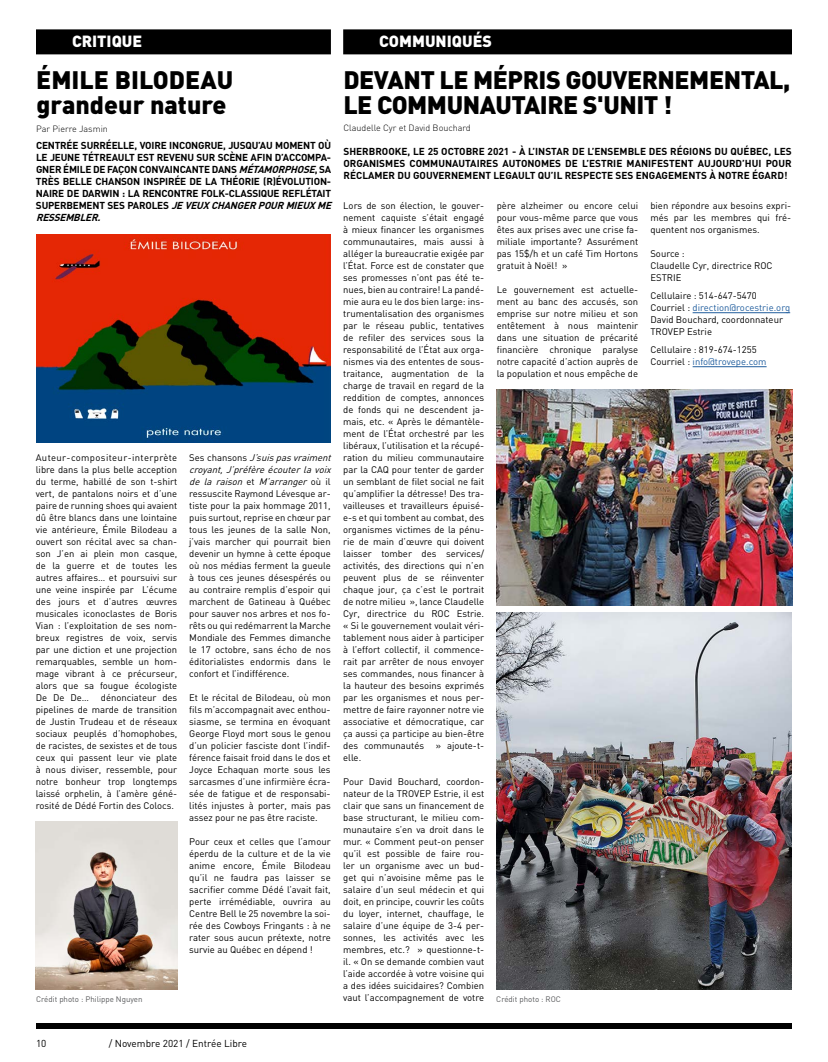
<style>
.page{position:relative;width:828px;height:1062px;background:#fff}
.page>*{position:absolute;margin:0;border:0;box-sizing:border-box;transform-origin:0 0}
.t1{font:900 25px/25px "DIN";letter-spacing:-.02em;color:#000}
.t2{font:900 25px/25px "DIN";color:#000}
.t3{font:900 16px "DIN";color:#fff}
.t4{font:700 10px/12px "DIN";letter-spacing:-.02em;color:#000}
.t5{font:10px "DIN";color:#000}
.t6{font:9.5px/12px "DIN";color:#000;text-align:justify}
.t7{font:300 9px "DIN";color:#000}
.t8{font:7.9px "DIN";color:#58595b}
.s1{font-style:italic}
.s2{color:#215e9e}
</style>
<div class="page">
<div style="left:36px;top:1023px;width:756px;height:6px;background:#000"></div>
<div style="left:36px;top:29px;width:295px;height:25px;background:#000"></div>
<img style="left:36px;top:822px;width:141px;height:168px">
<img style="left:36px;top:234px;width:295px;height:208px">
<div style="left:343px;top:29px;width:449px;height:25px;background:#000"></div>
<hr style="left:693px;top:312px;width:97px;height:1px;background:#215e9e">
<hr style="left:693px;top:366px;width:74px;height:1px;background:#215e9e">
<img style="left:496px;top:612px;width:296px;height:378px">
<img style="left:497px;top:390px;width:296px;height:216px">
<h2 class="t3" style="left:72px;top:31px;width:72px">CRITIQUE</h2>
<h1 class="t2" style="left:36px;top:67px;width:199px">ÉMILE BILODEAU grandeur nature</h1>
<p class="t7" style="left:36px;top:123px;width:73px">Par Pierre Jasmin</p>
<h2 class="t3" style="left:379px;top:31px;width:114px">COMMUNIQUÉS</h2>
<h1 class="t1" style="left:343px;top:67px;width:448px">DEVANT LE MÉPRIS GOUVERNEMENTAL,<br>LE COMMUNAUTAIRE S'UNIT !</h1>
<p class="t7" style="left:343px;top:122px;width:129px">Claudelle Cyr et David Bouchard</p>
<p class="t4" style="left:36px;top:139px;width:300px">CENTRÉE SURRÉELLE, VOIRE INCONGRUE, JUSQU’AU MOMENT OÙ LE JEUNE TÉTREAULT EST REVENU SUR SCÈNE AFIN D’ACCOMPA-GNER ÉMILE DE FAÇON CONVAINCANTE DANS <span class="s1">MÉTAMORPHOSE</span>, SA TRÈS BELLE CHANSON INSPIRÉE DE LA THÉORIE (R)ÉVOLUTION-NAIRE DE DARWIN : LA RENCONTRE FOLK-CLASSIQUE REFLÉTAIT S U P E R B E M E N T S E S PA R O L E S <span class="s1">JEVEUXCHANGERPOURMIEUXME RESSEMBLER.</span></p>
<p class="t4" style="left:343px;top:145px;width:450px;text-align:justify">SHERBROOKE, LE 25 OCTOBRE 2021 - À L’INSTAR DE L’ENSEMBLE DES RÉGIONS DU QUÉBEC, LES ORGANISMES COMMUNAUTAIRES AUTONOMES DE L’ESTRIE MANIFESTENT AUJOURD’HUI POUR RÉCLAMER DU GOUVERNEMENT LEGAULT QU’IL RESPECTE SES ENGAGEMENTS À NOTRE ÉGARD!</p>
<p class="t6" style="left:497px;top:200px;width:143px">père alzheimer ou encore celui pour vous-même parce que vous êtes aux prises avec une crise fa&shy;miliale importante? Assurément pas 15$/h et un café Tim Hortons gratuit à Noël! »</p>
<p class="t6" style="left:497px;top:284px;width:143px">Le gouvernement est actuelle&shy;ment au banc des accusés, son emprise sur notre milieu et son entêtement à nous maintenir dans une situation de précarité financière chronique paralyse notre capacité d’action auprès de la population et nous empêche de</p>
<p class="t6" style="left:343px;top:200px;width:143px">Lors de son élection, le gouver&shy;nement caquiste s’était engagé à mieux financer les organismes communautaires, mais aussi à alléger la bureaucratie exigée par l’État. Force est de constater que ses promesses n’ont pas été te&shy;nues, bien au contraire! La pandé&shy;mie aura eu le dos bien large: ins&shy;trumentalisation des organismes par le réseau public, tentatives de refiler des services sous la responsabilité de l’État aux orga&shy;nismes via des ententes de sous&shy;traitance, augmentation de la charge de travail en regard de la reddition de comptes, annonces de fonds qui ne descendent ja&shy;mais, etc. « Après le démantèle&shy;ment de l’État orchestré par les libéraux, l’utilisation et la récupé&shy;ration du milieu communautaire par la CAQ pour tenter de garder un semblant de filet social ne fait qu’amplifier la détresse! Des tra&shy;vailleuses et travailleurs épuisé&shy;e-s et qui tombent au combat, des organismes victimes de la pénu&shy;rie de main d’œuvre qui doivent laisser tomber des services/ activités, des directions qui n’en peuvent plus de se réinventer chaque jour, ça c’est le portrait de notre milieu », lance Claudelle Cyr, directrice du ROC Estrie. « Si le gouvernement voulait véri&shy;tablement nous aider à participer à l’effort collectif, il commence&shy;rait par arrêter de nous envoyer ses commandes, nous financer à la hauteur des besoins exprimés par les organismes et nous per&shy;mettre de faire rayonner notre vie associative et démocratique, car ça aussi ça participe au bien-être des communautés » ajoute-t&shy;elle.</p>
<p class="t6" style="left:343px;top:776px;width:143px">Pour David Bouchard, coordon&shy;nateur de la TROVEP Estrie, il est clair que sans un financement de base structurant, le milieu com&shy;munautaire s’en va droit dans le mur. « Comment peut-on penser qu’il est possible de faire rou&shy;ler un organisme avec un bud&shy;get qui n’avoisine même pas le salaire d’un seul médecin et qui doit, en principe, couvrir les coûts du loyer, internet, chauffage, le salaire d’une équipe de 3-4 per&shy;sonnes, les activités avec les membres, etc.? » questionne-t&shy;il. « On se demande combien vaut l’aide accordée à votre voisine qui a des idées suicidaires? Combien vaut l’accompagnement de votre</p>
<p class="t6" style="left:650px;top:200px;width:142px">bien répondre aux besoins expri&shy;més par les membres qui fré&shy;quentent nos organismes.</p>
<p class="t6" style="left:650px;top:248px;width:124px;text-align:left">Source :<br>Claudelle Cyr, directrice ROC<br>ESTRIE</p>
<p class="t6" style="left:650px;top:290px;width:141px;text-align:left">Cellulaire : 514-647-5470<br>Courriel : <span class="s2">direction@rocestrie.org<br></span>David Bouchard, coordonnateur<br>TROVEP Estrie</p>
<p class="t6" style="left:650px;top:344px;width:118px">Cellulaire : 819-674-1255<br>Courriel : <span class="s2">info@trovepe.com</span></p>
<p class="t6" style="left:36px;top:452px;width:143px">Auteur-compositeur-interprète libre dans la plus belle acception du terme, habillé de son t-shirt vert, de pantalons noirs et d’une paire de running shoes qui avaient dû être blancs dans une lointaine vie antérieure, Émile Bilodeau a ouvert son récital avec sa chan&shy;son J’en ai plein mon casque, de la guerre et de toutes les autres affaires… et poursuivi sur une veine inspirée par L’écume des jours et d’autres œuvres musicales iconoclastes de Boris Vian : l’exploitation de ses nom&shy;breux registres de voix, servis par une diction et une projection remarquables, semble un hom&shy;mage vibrant à ce précurseur, alors que sa fougue écologiste De De De… dénonciateur des pipelines de marde de transition de Justin Trudeau et de réseaux sociaux peuplés d’homophobes, de racistes, de sexistes et de tous ceux qui passent leur vie plate à nous diviser, ressemble, pour notre bonheur trop longtemps laissé orphelin, à l’amère géné&shy;rosité de Dédé Fortin des Colocs.</p>
<p class="t6" style="left:189px;top:452px;width:146px;text-align:left">S e s c h a n s o n s <span class="s1">J’suispasvraiment croyant,J’préfèreécouterlavoix de la raison</span> e t <span class="s1">M’arranger</span> o ù i l ressuscite Raymond Lévesque ar&shy;tiste pour la paix hommage 2011, puis surtout, reprise en chœur par tous les jeunes de la salle Non, j’vais marcher qui pourrait bien devenir un hymne à cette époque où nos médias ferment la gueule à tous ces jeunes désespérés ou au contraire remplis d’espoir qui marchent de Gatineau à Québec pour sauver nos arbres et nos fo&shy;rêts ou qui redémarrent la Marche<br>Mondiale des Femmes dimanche le 17 octobre, sans écho de nos éditorialistes endormis dans le confort et l’indifférence.</p>
<p class="t6" style="left:189px;top:692px;width:143px">Et le récital de Bilodeau, où mon fils m’accompagnait avec enthou&shy;siasme, se termina en évoquant George Floyd mort sous le genou d’un policier fasciste dont l’indif&shy;férence faisait froid dans le dos et Joyce Echaquan morte sous les sarcasmes d’une infirmière écra&shy;sée de fatigue et de responsabi&shy;lités injustes à porter, mais pas assez pour ne pas être raciste.</p>
<p class="t6" style="left:189px;top:836px;width:143px">Pour ceux et celles que l’amour éperdu de la culture et de la vie anime encore, Émile Bilodeau qu’il ne faudra pas laisser se sacrifier comme Dédé l’avait fait, perte irrémédiable, ouvrira au Centre Bell le 25 novembre la soi&shy;rée des Cowboys Fringants : à ne rater sous aucun prétexte, notre survie au Québec en dépend !</p>
<p class="t8" style="left:36px;top:994px;width:108px">Crédit photo : Philippe Nguyen</p>
<p class="t8" style="left:496px;top:994px;width:66px">Crédit photo : ROC</p>
<p class="t5" style="left:36px;top:1037px;width:12px">10</p>
<p class="t5" style="left:109px;top:1037px;width:140px">/ Novembre 2021 / Entrée Libre</p>
</div>
